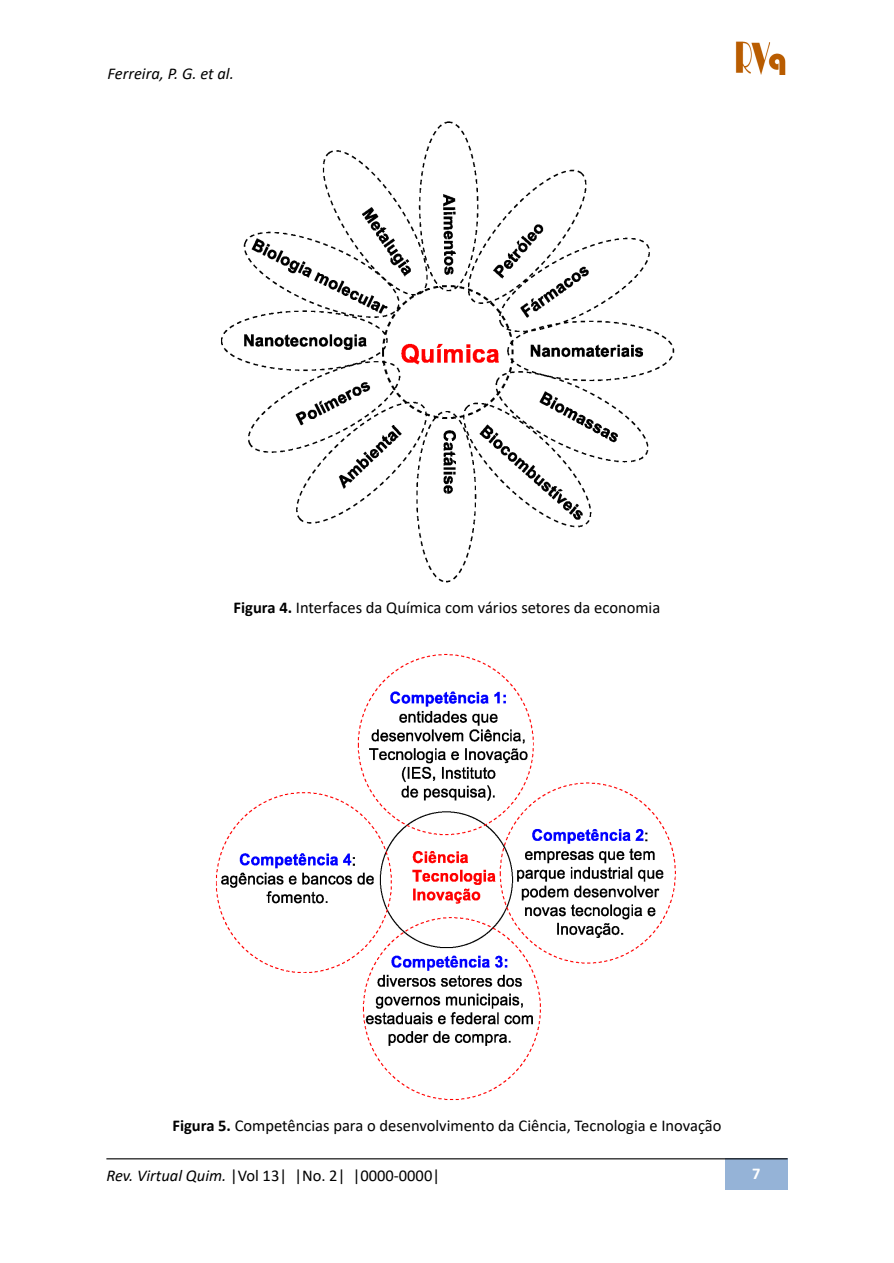
<style>
.page{position:relative;width:894px;height:1263px;background:#fff}
.page>*{position:absolute;margin:0;border:0;box-sizing:border-box;transform-origin:0 0}
.t1{font:16.5px "Calibri";color:#000}
.t2{font:italic 16.5px "Calibri";color:#000}
.t3{font:700 16.5px "Calibri";color:#fff}
.s1{font-weight:700}
.s2{font-style:italic}
</style>
<div class="page">
<img style="left:735px;top:41px;width:51px;height:34px">
<div style="left:724px;top:1158px;width:63px;height:32px;background:#95b3d7"></div>
<hr style="left:106px;top:1158px;width:681px;height:1px;background:#000">
<img style="left:221px;top:122px;width:454px;height:461px">
<img style="left:216px;top:653px;width:460px;height:447px">
<p class="t2" style="left:107px;top:62px;width:128px">Ferreira, P. G. et al.</p>
<p class="t1" style="left:233px;top:596px;width:428px"><span class="s1">Figura 4.</span> Interfaces da Química com vários setores da economia</p>
<p class="t1" style="left:172px;top:1114px;width:550px"><span class="s1">Figura 5.</span> Competências para o desenvolvimento da Ciência, Tecnologia e Inovação</p>
<p class="t1" style="left:106px;top:1164px;width:335px"><span class="s2">Rev. Virtual Quim.</span> |Vol 13| |No. 2| |0000-0000|</p>
<p class="t3" style="left:751px;top:1162px;width:10px">7</p>
</div>
